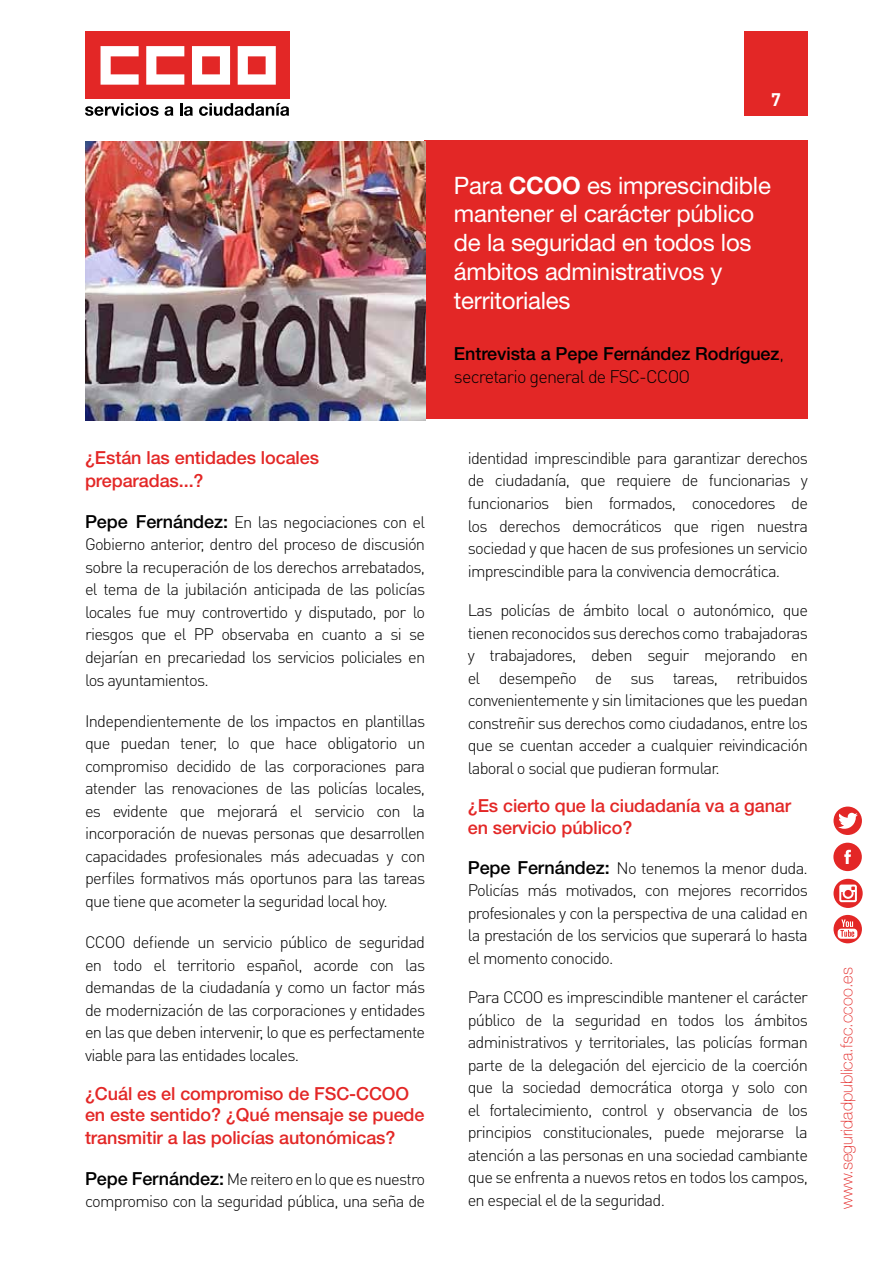
<style>
.page{position:relative;width:893px;height:1263px;background:#fff}
.page>*{position:absolute;margin:0;border:0;box-sizing:border-box;transform-origin:0 0}
.t1{font:24px/28.8px "Helvetica Neue LT Std";letter-spacing:-.01em;color:#fff}
.t2{font:500 18px/22.5px "Helvetica Neue LT Std";letter-spacing:-.005em;color:#e32726}
.t3{font:500 18px "Helvetica Neue LT Std";letter-spacing:-.005em;color:#000}
.t4{font:300 18px "DIN Pro";letter-spacing:-.045em;color:#000}
.t5{font:700 18px "DIN Pro";color:#fff}
.t6{font:300 16.5px/22.5px "DIN Pro";letter-spacing:-.045em;color:#000;text-align:justify}
.t7{font:100 16.5px "Helvetica Neue LT Std";color:#e32726}
.s1{font-family:"Helvetica Neue LT Std";font-weight:500;font-size:18px}
.s2{font-weight:700}
.s3{font-family:"DIN Pro";font-weight:300}
</style>
<div class="page">
<div style="left:744px;top:32px;width:64px;height:84px;background:#e32726"></div>
<svg style="left:85px;top:103px;width:74px;height:13px"></svg>
<svg style="left:165px;top:106px;width:8px;height:10px"></svg>
<svg style="left:180px;top:103px;width:13px;height:13px"></svg>
<svg style="left:199px;top:103px;width:90px;height:13px"></svg>
<div style="left:85px;top:32px;width:204px;height:67px;background:#e32726"></div>
<svg style="left:101px;top:46px;width:38px;height:39px"></svg>
<svg style="left:146px;top:46px;width:38px;height:39px"></svg>
<svg style="left:192px;top:46px;width:38px;height:39px"></svg>
<svg style="left:238px;top:46px;width:38px;height:39px"></svg>
<svg style="left:833px;top:806px;width:29px;height:29px"></svg>
<svg style="left:833px;top:915px;width:29px;height:28px"></svg>
<svg style="left:833px;top:843px;width:29px;height:28px"></svg>
<svg style="left:833px;top:879px;width:30px;height:29px"></svg>
<svg style="left:839px;top:884px;width:18px;height:18px"></svg>
<div style="left:424px;top:140px;width:384px;height:279px;background:#e32726"></div>
<img style="left:85px;top:142px;width:340px;height:278px">
<p class="t2" style="left:85px;top:446px;width:236px">¿Están las entidades locales preparadas...?</p>
<p class="t6" style="left:85px;top:510px;width:342px"><span class="s1">Pepe Fernández:</span> En las negociaciones con el Gobierno anterior, dentro del proceso de discusión sobre la recuperación de los derechos arrebatados, el tema de la jubilación anticipada de las policías locales fue muy controvertido y disputado, por lo riesgos que el PP observaba en cuanto a si se dejarían en precariedad los servicios policiales en los ayuntamientos.</p>
<p class="t6" style="left:85px;top:709px;width:342px">Independientemente de los impactos en plantillas que puedan tener, lo que hace obligatorio un compromiso decidido de las corporaciones para atender las renovaciones de las policías locales, es evidente que mejorará el servicio con la incorporación de nuevas personas que desarrollen capacidades profesionales más adecuadas y con perfiles formativos más oportunos para las tareas que tiene que acometer la seguridad local hoy.</p>
<p class="t6" style="left:85px;top:930px;width:342px">CCOO defiende un servicio público de seguridad en todo el territorio español, acorde con las demandas de la ciudadanía y como un factor más de modernización de las corporaciones y entidades en las que deben intervenir, lo que es perfectamente viable para las entidades locales.</p>
<p class="t2" style="left:85px;top:1083px;width:341px;line-height:21.8px">¿Cuál es el compromiso de FSC-CCOO en este sentido? ¿Qué mensaje se puede transmitir a las policías autonómicas?</p>
<p class="t6" style="left:85px;top:1167px;width:342px"><span class="s1">Pepe Fernández:</span> Me reitero en lo que es nuestro compromiso con la seguridad pública, una seña de</p>
<p class="t5" style="left:771px;top:88px;width:11px">7</p>
<h1 class="t1" style="left:454px;top:170px;width:318px">Para <span class="s2">CCOO</span> es imprescindible mantener el carácter público de la seguridad en todos los ámbitos administrativos y territoriales</h1>
<p class="t3" style="left:454px;top:343px;width:332px">Entrevista a Pepe Fernández Rodríguez<span class="s3">,</span></p>
<p class="t4" style="left:454px;top:364px;width:238px">secretario general de FSC-CCOO</p>
<p class="t6" style="left:468px;top:446px;width:342px">identidad imprescindible para garantizar derechos de ciudadanía, que requiere de funcionarias y funcionarios bien formados, conocedores de los derechos democráticos que rigen nuestra sociedad y que hacen de sus profesiones un servicio imprescindible para la convivencia democrática.</p>
<p class="t6" style="left:468px;top:598px;width:342px">Las policías de ámbito local o autonómico, que tienen reconocidos sus derechos como trabajadoras y trabajadores, deben seguir mejorando en el desempeño de sus tareas, retribuidos convenientemente y sin limitaciones que les puedan constreñir sus derechos como ciudadanos, entre los que se cuentan acceder a cualquier reivindicación laboral o social que pudieran formular.</p>
<p class="t2" style="left:468px;top:794px;width:325px">¿Es cierto que la ciudadanía va a ganar en servicio público?</p>
<p class="t6" style="left:468px;top:856px;width:342px"><span class="s1">Pepe Fernández:</span> No tenemos la menor duda.<br>Policías más motivados, con mejores recorridos profesionales y con la perspectiva de una calidad en la prestación de los servicios que superará lo hasta el momento conocido.</p>
<p class="t6" style="left:468px;top:985px;width:342px">Para CCOO es imprescindible mantener el carácter público de la seguridad en todos los ámbitos administrativos y territoriales, las policías forman parte de la delegación del ejercicio de la coerción que la sociedad democrática otorga y solo con el fortalecimiento, control y observancia de los principios constitucionales, puede mejorarse la atención a las personas en una sociedad cambiante que se enfrenta a nuevos retos en todos los campos, en especial el de la seguridad.</p>
<p class="t7" style="left:837px;top:1208px;width:243px;rotate:-90deg">www.seguridadpublica.fsc.ccoo.es</p>
</div>
